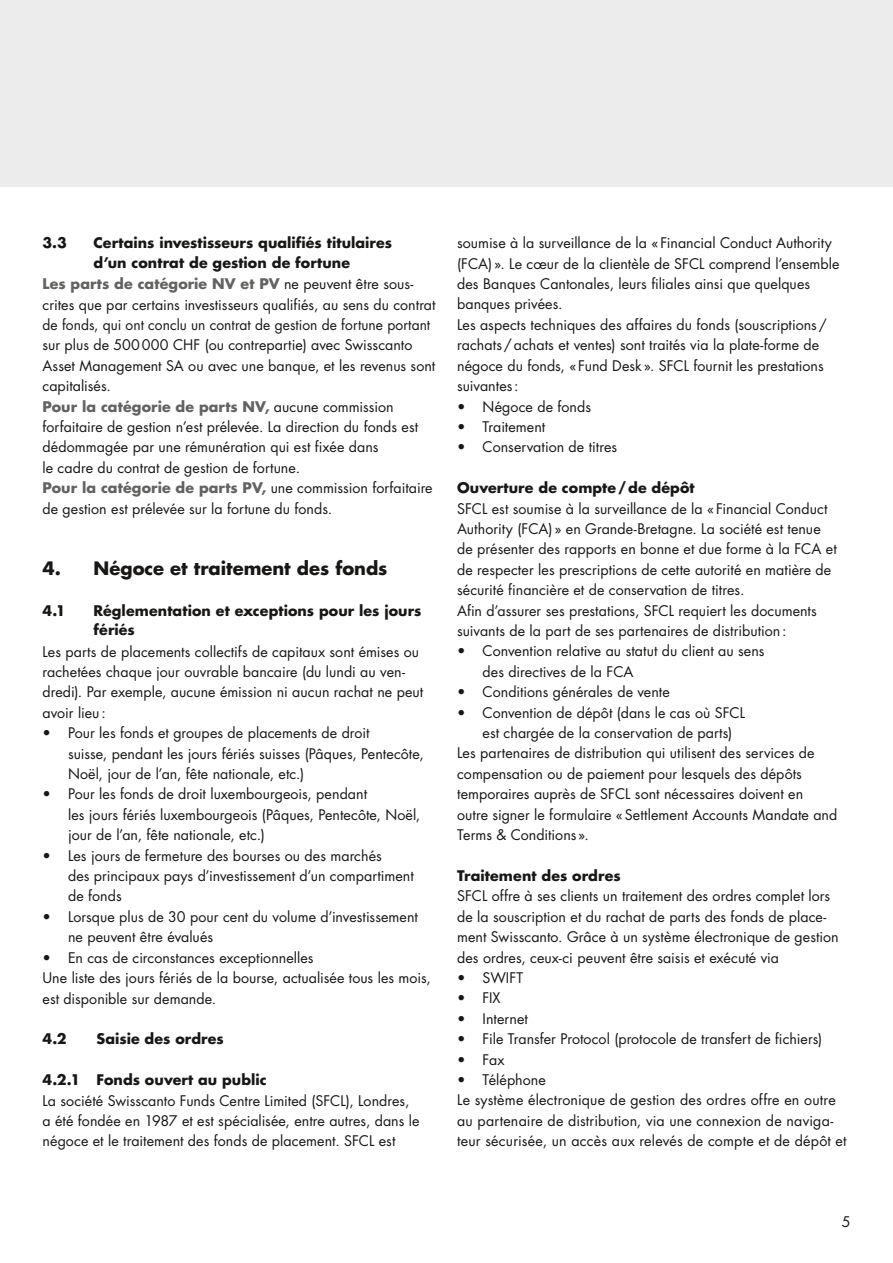
<style>
.page{position:relative;width:893px;height:1263px;background:#fff}
.page>*{position:absolute;margin:0;border:0;box-sizing:border-box;transform-origin:0 0}
.t1{font:700 18px "Futura";color:#181716}
.t2{font:14.25px/20.4px "Futura";letter-spacing:.005em;color:#181716}
.t3{font:700 14.25px/19.5px "Futura";letter-spacing:.005em;color:#181716}
.s1{font-weight:700;color:#626261}
</style>
<div class="page">
<div style="left:0;top:0;width:893px;height:187px;background:#ececec"></div>
<p class="t3" style="left:43px;top:233px;width:26px">3.3</p>
<p class="t3" style="left:94px;top:233px;width:300px">Certains investisseurs qualifiés titulaires d’un contrat de gestion de fortune</p>
<p class="t2" style="left:43px;top:273px;width:395px"><span class="s1">Les parts de catégorie NV et PV</span> ne peuvent être sous&shy;crites que par certains investisseurs qualifiés, au sens du contrat de fonds, qui ont conclu un contrat de gestion de fortune portant sur plus de 500000 CHF (ou contrepartie) avec Swisscanto Asset Management SA ou avec une banque, et les revenus sont capitalisés.<br><span class="s1">Pour la catégorie de parts NV,</span> aucune commission forfaitaire de gestion n’est prélevée. La direction du fonds est dédommagée par une rémunération qui est fixée dans<br>le cadre du contrat de gestion de fortune.<br><span class="s1">Pour la catégorie de parts PV,</span> une commission forfaitaire de gestion est prélevée sur la fortune du fonds.</p>
<p class="t1" style="left:43px;top:556px;width:346px">4. Négoce et traitement des fonds</p>
<p class="t3" style="left:43px;top:600px;width:25px">4.1</p>
<p class="t3" style="left:94px;top:600px;width:329px">Réglementation et exceptions pour les jours fériés</p>
<p class="t2" style="left:43px;top:641px;width:382px">Les parts de placements collectifs de capitaux sont émises ou rachetées chaque jour ouvrable bancaire (du lundi au ven&shy;dredi). Par exemple, aucune émission ni aucun rachat ne peut avoir lieu:</p>
<p class="t2" style="left:68px;top:722px;width:357px;text-indent:-26px">• Pour les fonds et groupes de placements de droit<br>suisse, pendant les jours fériés suisses (Pâques, Pentecôte,<br>Noël, jour de l’an, fête nationale, etc.)</p>
<p class="t2" style="left:68px;top:784px;width:354px;text-indent:-26px">• Pour les fonds de droit luxembourgeois, pendant<br>les jours fériés luxembourgeois (Pâques, Pentecôte, Noël, jour de l’an, fête nationale, etc.)</p>
<p class="t2" style="left:68px;top:845px;width:347px;text-indent:-26px">• Les jours de fermeture des bourses ou des marchés<br>des principaux pays d’investissement d’un compartiment de fonds</p>
<p class="t2" style="left:68px;top:906px;width:351px;text-indent:-26px">• Lorsque plus de 30 pour cent du volume d’investissement ne peuvent être évalués</p>
<p class="t2" style="left:43px;top:947px;width:390px">• En cas de circonstances exceptionnelles<br>Une liste des jours fériés de la bourse, actualisée tous les mois, est disponible sur demande.</p>
<p class="t3" style="left:43px;top:1029px;width:26px">4.2</p>
<p class="t3" style="left:97px;top:1029px;width:129px">Saisie des ordres</p>
<p class="t3" style="left:43px;top:1070px;width:226px">4.2.1 Fonds ouvert au public</p>
<p class="t2" style="left:43px;top:1090px;width:378px">La société Swisscanto Funds Centre Limited (SFCL), Londres, a été fondée en 1987 et est spécialisée, entre autres, dans le négoce et le traitement des fonds de placement. SFCL est</p>
<p class="t2" style="left:457px;top:233px;width:384px">soumise à la surveillance de la « Financial Conduct Authority (FCA) ». Le cœur de la clientèle de SFCL comprend l’ensemble des Banques Cantonales, leurs filiales ainsi que quelques banques privées.<br>Les aspects techniques des affaires du fonds (souscriptions/ rachats/achats et ventes) sont traités via la plate-forme de négoce du fonds, « Fund Desk». SFCL fournit les prestations suivantes:</p>
<p class="t2" style="left:457px;top:396px;width:135px">• Négoce de fonds</p>
<p class="t2" style="left:457px;top:416px;width:90px">• Traitement</p>
<p class="t2" style="left:457px;top:437px;width:162px">• Conservation de titres</p>
<p class="t3" style="left:457px;top:478px;width:239px">Ouverture de compte/de dépôt</p>
<p class="t2" style="left:457px;top:498px;width:381px">SFCL est soumise à la surveillance de la «Financial Conduct Authority (FCA)» en Grande-Bretagne. La société est tenue de présenter des rapports en bonne et due forme à la FCA et de respecter les prescriptions de cette autorité en matière de sécurité financière et de conservation de titres.<br>Afin d’assurer ses prestations, SFCL requiert les documents suivants de la part de ses partenaires de distribution:</p>
<p class="t2" style="left:483px;top:641px;width:283px;text-indent:-26px">• Convention relative au statut du client au sens des directives de la FCA</p>
<p class="t2" style="left:457px;top:682px;width:214px">• Conditions générales de vente</p>
<p class="t2" style="left:457px;top:702px;width:289px">• Convention de dépôt (dans le cas où SFCL</p>
<p class="t2" style="left:483px;top:722px;width:251px">est chargée de la conservation de parts)</p>
<p class="t2" style="left:457px;top:743px;width:359px">Les partenaires de distribution qui utilisent des services de</p>
<p class="t2" style="left:457px;top:763px;width:346px">compensation ou de paiement pour lesquels des dépôts</p>
<p class="t2" style="left:457px;top:784px;width:348px">temporaires auprès de SFCL sont nécessaires doivent en</p>
<p class="t2" style="left:457px;top:804px;width:382px">outre signer le formulaire «Settlement Accounts Mandate and</p>
<p class="t2" style="left:457px;top:824px;width:133px">Terms &amp; Conditions».</p>
<p class="t3" style="left:457px;top:865px;width:165px">Traitement des ordres</p>
<p class="t2" style="left:457px;top:886px;width:383px">SFCL offre à ses clients un traitement des ordres complet lors de la souscription et du rachat de parts des fonds de place&shy;ment Swisscanto. Grâce à un système électronique de gestion des ordres, ceux-ci peuvent être saisis et exécuté via</p>
<p class="t2" style="left:457px;top:967px;width:68px">• SWIFT</p>
<p class="t2" style="left:457px;top:988px;width:45px">• FIX</p>
<p class="t2" style="left:457px;top:1008px;width:72px">• Internet</p>
<p class="t2" style="left:457px;top:1028px;width:367px">• File Transfer Protocol (protocole de transfert de fichiers)</p>
<p class="t2" style="left:457px;top:1049px;width:49px">• Fax</p>
<p class="t2" style="left:457px;top:1069px;width:391px">• Téléphone<br>Le système électronique de gestion des ordres offre en outre au partenaire de distribution, via une connexion de naviga&shy;teur sécurisée, un accès aux relevés de compte et de dépôt et</p>
<p class="t2" style="left:842px;top:1211px;width:10px">5</p>
</div>
